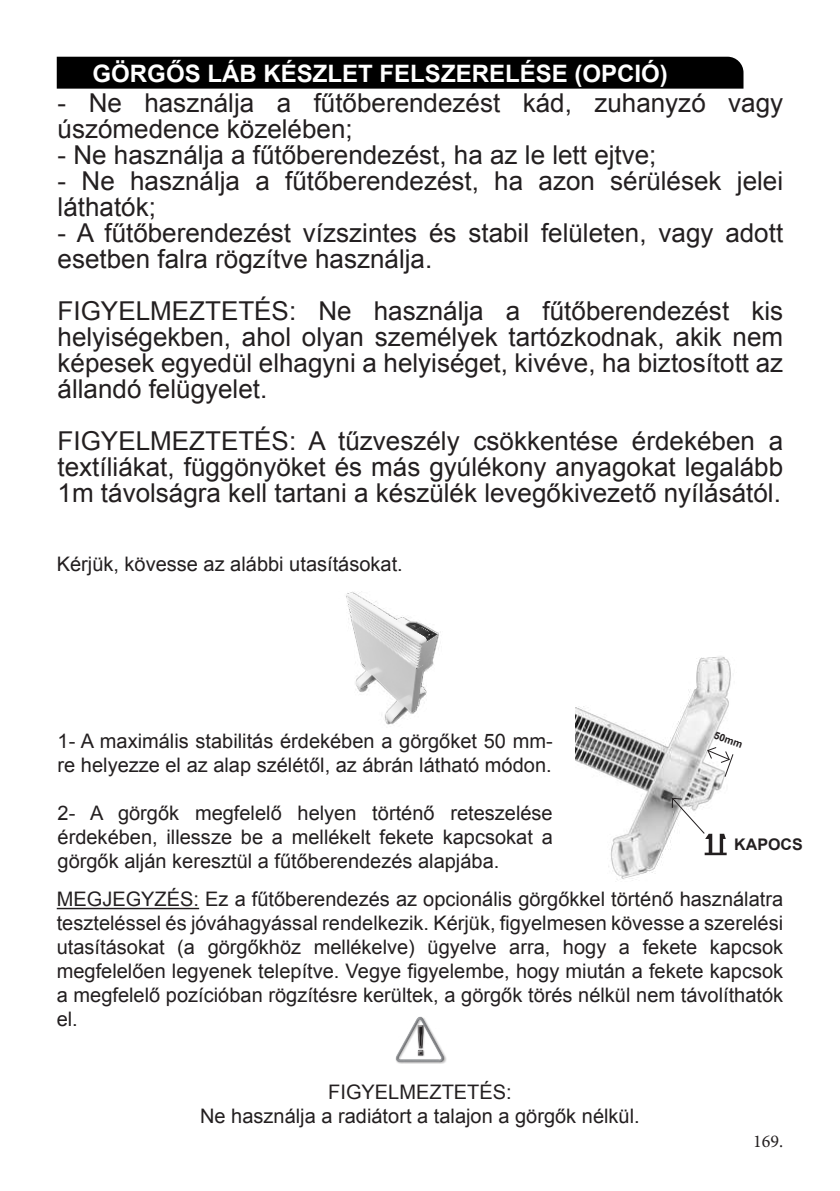
<style>
.page{position:relative;width:840px;height:1191px;background:#fff}
.page>*{position:absolute;margin:0;border:0;box-sizing:border-box;transform-origin:0 0}
.t1{font:26px/26px "Arial";color:#231f20}
.t2{font:700 24px "Arial";color:#fff}
.t3{font:20px/24px "Arial";color:#231f20;text-align:justify}
.t4{font:700 18.4px "Arial";color:#231f20}
.t5{font:18px "Minion Pro";color:#231f20}
.t6{font:700 16px "Arial";color:#231f20}
.t7{font:700 10.2px "Arial";color:#231f20}
</style>
<div class="page">
<div style="left:57px;top:57px;width:686px;height:32px;background:#000"></div>
<hr style="left:57px;top:907px;width:142px;height:2px;background:#231f20">
<svg style="left:395px;top:1016px;width:52px;height:48px"></svg>
<svg style="left:415px;top:1025px;width:9px;height:32px"></svg>
<img style="left:575px;top:656px;width:159px;height:224px">
<svg style="left:670px;top:797px;width:56px;height:58px"></svg>
<svg style="left:706px;top:747px;width:27px;height:30px"></svg>
<img style="left:346px;top:591px;width:95px;height:134px">
<div style="left:733px;top:838px;width:95px;height:38px;background:#fff"></div>
<p class="t2" style="left:92px;top:57px;width:576px">GÖRGŐS LÁB KÉSZLET FELSZERELÉSE (OPCIÓ)</p>
<h1 class="t1" style="left:58px;top:90px;width:726px">- Ne használja a fűtőberendezést kád, zuhanyzó vagy úszómedence közelében;</h1>
<h1 class="t1" style="left:58px;top:142px;width:600px">- Ne használja a fűtőberendezést, ha az le lett ejtve;</h1>
<h1 class="t1" style="left:58px;top:168px;width:726px">- Ne használja a fűtőberendezést, ha azon sérülések jelei láthatók;</h1>
<h1 class="t1" style="left:58px;top:220px;width:726px">- A fűtőberendezést vízszintes és stabil felületen, vagy adott esetben falra rögzítve használja.</h1>
<h1 class="t1" style="left:58px;top:298px;width:726px;text-align:justify">FIGYELMEZTETÉS: Ne használja a fűtőberendezést kis helyiségekben, ahol olyan személyek tartózkodnak, akik nem képesek egyedül elhagyni a helyiséget, kivéve, ha biztosított az állandó felügyelet.</h1>
<h1 class="t1" style="left:58px;top:428px;width:726px;text-align:justify">FIGYELMEZTETÉS: A tűzveszély csökkentése érdekében a textíliákat, függönyöket és más gyúlékony anyagokat legalább 1m távolságra kell tartani a készülék levegőkivezető nyílásától.</h1>
<p class="t3" style="left:57px;top:552px;width:347px">Kérjük, kövesse az alábbi utasításokat.</p>
<p class="t7" style="left:716px;top:728px;width:31px;rotate:20deg">50mm</p>
<p class="t3" style="left:58px;top:729px;width:496px">1- A maximális stabilitás érdekében a görgőket 50 mm&shy;re helyezze el az alap szélétől, az ábrán látható módon.</p>
<p class="t3" style="left:58px;top:801px;width:496px">2- A görgők megfelelő helyen történő reteszelése érdekében, illessze be a mellékelt fekete kapcsokat a görgők alján keresztül a fűtőberendezés alapjába.</p>
<p class="t3" style="left:57px;top:887px;width:727px">MEGJEGYZÉS: Ez a fűtőberendezés az opcionális görgőkkel történő használatra teszteléssel és jóváhagyással rendelkezik. Kérjük, 昀椀gyelmesen kövesse a szerelési utasításokat (a görgőkhöz mellékelve) ügyelve arra, hogy a fekete kapcsok megfelelően legyenek telepítve. Vegye 昀椀gyelembe, hogy miután a fekete kapcsok a megfelelő pozícióban rögzítésre kerültek, a görgők törés nélkül nem távolíthatók el.</p>
<p class="t6" style="left:733px;top:833px;width:70px">KAPOCS</p>
<p class="t4" style="left:733px;top:837px;width:44px">CLIP</p>
<p class="t3" style="left:200px;top:1079px;width:441px;text-align:center">FIGYELMEZTETÉS:<br>Ne használja a radiátort a talajon a görgők nélkül.</p>
<p class="t5" style="left:752px;top:1130px;width:32px">169.</p>
</div>
